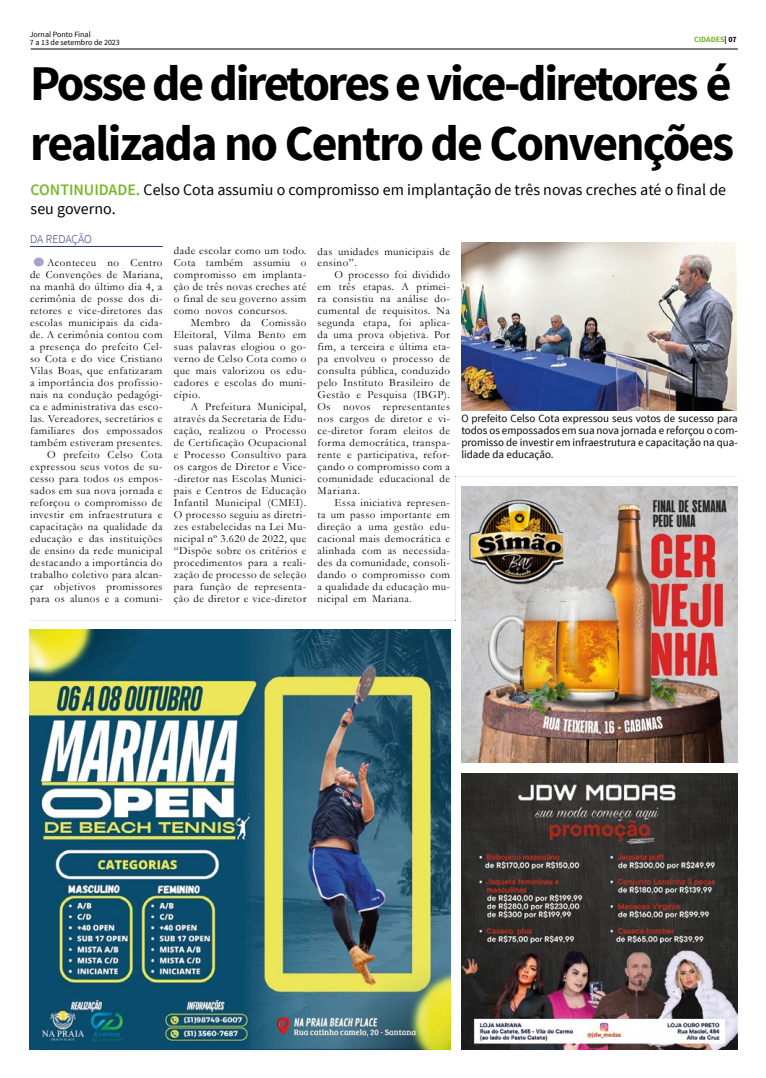
<style>
.page{position:relative;width:766px;height:1078px;background:#fff}
.page>*{position:absolute;margin:0;border:0;box-sizing:border-box;transform-origin:0 0}
.t1{font:700 49.9px/59.8px "Source Sans Pro";letter-spacing:-.05em;color:#000}
.t2{font:16px/19.1px "Source Sans Pro";color:#000}
.t3{font:300 12px "Source Sans Pro";letter-spacing:-.01em;color:#283583}
.t4{font:11px/12px "Garamond";letter-spacing:.04em;color:#000;text-align:justify}
.t5{font:11px/12px "Source Sans Pro";color:#000;text-align:justify}
.t6{font:8px/8px "Source Sans Pro";color:#000}
.t7{font:700 8px "Source Sans Pro";color:#76b82a}
.s1{color:#000}
.s2{font-weight:600;color:#76b82a}
</style>
<div class="page">
<hr style="left:31px;top:48px;width:706px;height:1px;background:#000">
<img style="left:461px;top:621px;width:276px;height:141px">
<img style="left:461px;top:773px;width:276px;height:276px">
<img style="left:30px;top:629px;width:420px;height:420px">
<hr style="left:30px;top:246px;width:133px;height:1px;background:#283583">
<div style="left:34px;top:257px;width:10px;height:9px;background:#a7a3cc;border-radius:50%"></div>
<svg style="left:30px;top:476px;width:707px;height:145px"></svg>
<img style="left:461px;top:243px;width:275px;height:167px">
<p class="t6" style="left:30px;top:31px;width:92px">Jornal Ponto Final<br>7 a 13 de setembro de 2023</p>
<p class="t7" style="left:694px;top:34px;width:44px">CIDADES<span class="s1">| 07</span></p>
<h1 class="t1" style="left:30px;top:56px;width:705px">Posse de diretores e vice-diretores é realizada no Centro de Convenções</h1>
<h2 class="t2" style="left:31px;top:180px;width:696px"><span class="s2">CONTINUIDADE.</span> Celso Cota assumiu o compromisso em implantação de três novas creches até o final de seu governo.</h2>
<p class="t3" style="left:30px;top:231px;width:63px">DA REDAÇÃO</p>
<p class="t4" style="left:30px;top:257px;width:134px;text-align:right">Aconteceu no Centro<br>de Convenções de Mariana, na manhã do último dia 4, a cerimônia de posse dos di&shy;retores e vice-diretores das escolas municipais da cida&shy;de. A cerimônia contou com a presença do prefeito Cel&shy;so Cota e do vice Cristiano<br>Vilas Boas, que enfatizaram a importância dos profissio&shy;nais na condução pedagógi&shy;ca e administrativa das esco&shy;las. Vereadores, secretários e familiares dos empossados também estiveram presentes.<br>O prefeito Celso Cota expressou seus votos de su&shy;cesso para todos os empos&shy;sados em sua nova jornada e reforçou o compromisso de investir em infraestrutura e capacitação na qualidade da educação e das instituições de ensino da rede municipal destacando a importância do trabalho coletivo para alcan&shy;çar objetivos promissores para os alunos e a comuni-</p>
<p class="t4" style="left:174px;top:245px;width:134px">dade escolar como um todo.<br>Cota também assumiu o compromisso em implanta&shy;ção de três novas creches até o final de seu governo assim como novos concursos.</p>
<p class="t4" style="left:317px;top:245px;width:134px">das unidades municipais de ensino”.</p>
<p class="t4" style="left:317px;top:269px;width:134px;text-indent:17px">O processo foi dividido em três etapas. A primei&shy;ra consistiu na análise do&shy;cumental de requisitos. Na segunda etapa, foi aplica&shy;da uma prova objetiva. Por fim, a terceira e última eta&shy;pa envolveu o processo de consulta pública, conduzido pelo Instituto Brasileiro de Gestão e Pesquisa (IBGP).<br>Os novos representantes nos cargos de diretor e vi&shy;ce-diretor foram eleitos de forma democrática, transpa&shy;rente e participativa, refor&shy;çando o compromisso com a comunidade educacional de Mariana.</p>
<p class="t4" style="left:317px;top:496px;width:134px;text-indent:17px">Essa iniciativa represen&shy;ta um passo importante em direção a uma gestão edu&shy;cacional mais democrática e alinhada com as necessida&shy;des da comunidade, consoli&shy;dando o compromisso com a qualidade da educação mu&shy;nicipal em Mariana.</p>
<p class="t4" style="left:174px;top:316px;width:134px;text-indent:17px">Membro da Comissão Eleitoral, Vilma Bento em suas palavras elogiou o go&shy;verno de Celso Cota como o que mais valorizou os edu&shy;cadores e escolas do muni&shy;cípio.</p>
<p class="t4" style="left:174px;top:400px;width:134px;text-indent:17px">A Prefeitura Municipal, através da Secretaria de Edu&shy;cação, realizou o Processo de Certificação Ocupacional e Processo Consultivo para os cargos de Diretor e Vice--diretor nas Escolas Munici&shy;pais e Centros de Educação Infantil Municipal (CMEI).<br>O processo seguiu as diretri&shy;zes estabelecidas na Lei Mu&shy;nicipal nº 3.620 de 2022, que “Dispõe sobre os critérios e procedimentos para a reali&shy;zação de processo de seleção para função de representa&shy;ção de diretor e vice-diretor</p>
<p class="t5" style="left:461px;top:412px;width:278px">O prefeito Celso Cota expressou seus votos de sucesso para todos os empossados em sua nova jornada e reforçou o com&shy;promisso de investir em infraestrutura e capacitação na qua&shy;lidade da educação.</p>
</div>
